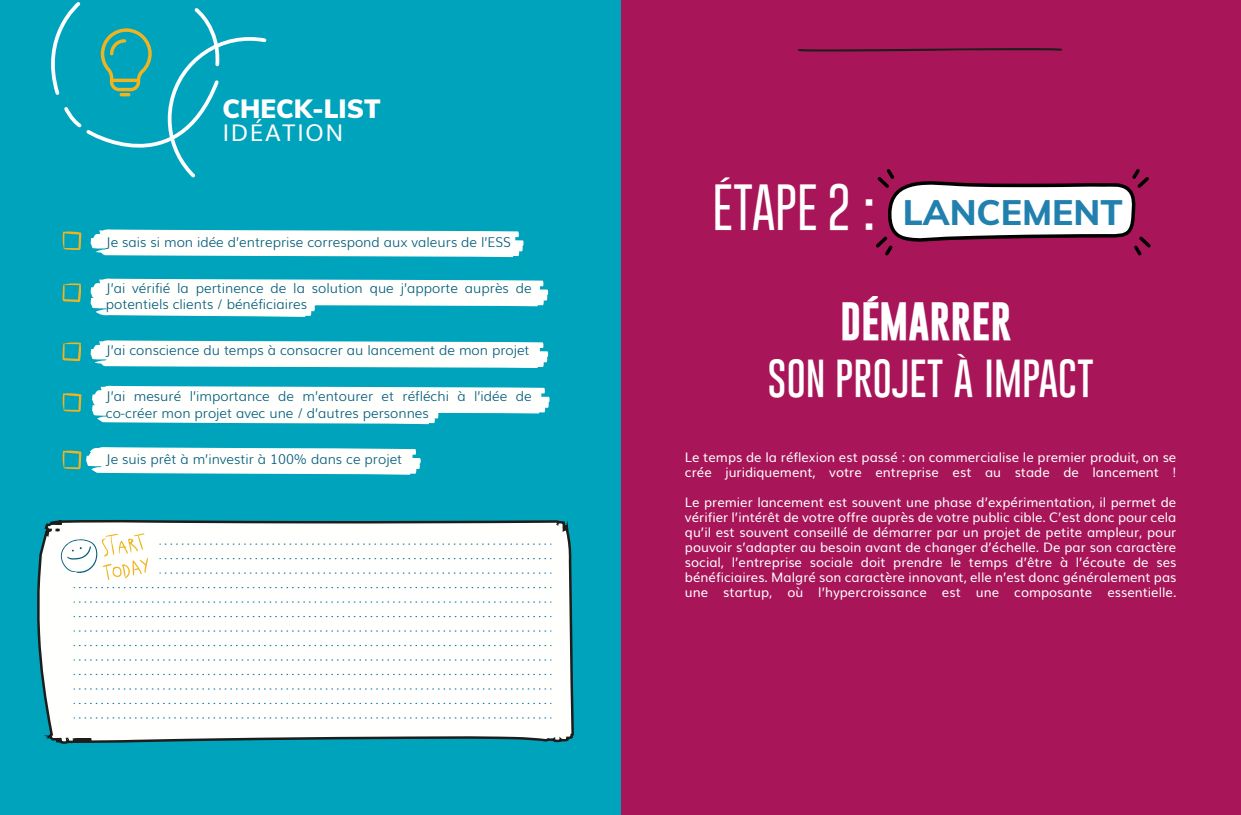
<style>
.page{position:relative;width:1241px;height:815px;background:#fff}
.page>*{position:absolute;margin:0;border:0;box-sizing:border-box;transform-origin:0 0}
.t1{font:100 39px "Gobold";color:#fff}
.t2{font:700 39px "Gobold";color:#fff}
.t3{font:800 35.38px "Muli";color:#2180ae}
.t4{font:900 25.88px "Muli";color:#fff}
.t5{font:23px "Muli";letter-spacing:.075em;color:#fff}
.t6{font:300 13.5px/16.2px "Muli";color:#005c7c}
.t7{font:13.12px/15px "Muli";color:#fff}
.s1{font-family:"Gobold";font-weight:100;font-size:47.5px;color:#fff}
</style>
<div class="page">
<div style="left:620px;top:0;width:620px;height:815px;background:#a81558"></div>
<svg style="left:798px;top:48px;width:264px;height:4px"></svg>
<svg style="left:876px;top:169px;width:274px;height:87px"></svg>
<div style="left:0;top:0;width:620px;height:815px;background:#00a3bc"></div>
<svg style="left:92px;top:386px;width:458px;height:38px;background:#dff3f4"></svg>
<svg style="left:90px;top:229px;width:433px;height:28px;background:#e4f5f6"></svg>
<svg style="left:90px;top:340px;width:458px;height:28px;background:#e5f5f6"></svg>
<svg style="left:90px;top:278px;width:458px;height:39px"></svg>
<svg style="left:62px;top:231px;width:19px;height:19px"></svg>
<svg style="left:62px;top:283px;width:19px;height:19px"></svg>
<svg style="left:62px;top:342px;width:19px;height:19px"></svg>
<svg style="left:62px;top:393px;width:19px;height:19px"></svg>
<svg style="left:62px;top:447px;width:359px;height:22px;background:#e1f3f2"></svg>
<svg style="left:37px;top:469px;width:537px;height:275px"></svg>
<svg style="left:160px;top:543px;width:391px;height:2px"></svg>
<svg style="left:160px;top:558px;width:391px;height:1px"></svg>
<svg style="left:160px;top:572px;width:391px;height:2px"></svg>
<svg style="left:74px;top:587px;width:477px;height:1px"></svg>
<svg style="left:74px;top:601px;width:477px;height:2px"></svg>
<svg style="left:74px;top:616px;width:477px;height:1px"></svg>
<svg style="left:74px;top:630px;width:477px;height:2px"></svg>
<svg style="left:74px;top:645px;width:477px;height:1px"></svg>
<svg style="left:74px;top:659px;width:477px;height:2px"></svg>
<svg style="left:74px;top:674px;width:477px;height:1px"></svg>
<svg style="left:74px;top:688px;width:477px;height:2px"></svg>
<svg style="left:74px;top:703px;width:477px;height:1px"></svg>
<svg style="left:74px;top:717px;width:477px;height:2px"></svg>
<svg style="left:61px;top:533px;width:87px;height:47px;background:#f4f3e6"></svg>
<svg style="left:51px;top:2px;width:216px;height:176px"></svg>
<hr style="left:110px;top:79px;width:30px;height:3px;background:#f1b41f;border-radius:2px">
<h3 class="t4" style="left:222px;top:90px;width:160px">CHECK-LIST</h3>
<h3 class="t5" style="left:222px;top:114px;width:123px">IDÉATION</h3>
<p class="t6" style="left:106px;top:233px;width:406px">Je sais si mon idée d’entreprise correspond aux valeurs de l’ESS</p>
<p class="t6" style="left:106px;top:279px;width:427px">J’ai vérifié la pertinence de la solution que j’apporte auprès de potentiels clients / bénéficiaires</p>
<p class="t6" style="left:106px;top:341px;width:425px">J’ai conscience du temps à consacrer au lancement de mon projet</p>
<p class="t6" style="left:106px;top:387px;width:427px">J’ai mesuré l’importance de m’entourer et réfléchi à l’idée de co-créer mon projet avec une / d’autres personnes</p>
<p class="t6" style="left:106px;top:450px;width:298px">Je suis prêt à m’investir à 100% dans ce projet</p>
<h2 class="t3" style="left:712px;top:186px;width:411px"><span class="s1">ÉTAPE 2</span> <span class="s1">:</span> LANCEMENT</h2>
<h1 class="t2" style="left:840px;top:296px;width:173px">DÉMARRER</h1>
<h1 class="t1" style="left:767px;top:353px;width:327px">SON PROJET À IMPACT</h1>
<p class="t7" style="left:685px;top:449px;width:493px">Le temps de la réflexion est passé : on commercialise le premier produit, on se crée juridiquement, votre entreprise est au stade de lancement !</p>
<p class="t7" style="left:685px;top:494px;width:493px;text-align:justify">Le premier lancement est souvent une phase d’expérimentation, il permet de vérifier l’intérêt de votre offre auprès de votre public cible. C’est donc pour cela qu’il est souvent conseillé de démarrer par un projet de petite ampleur, pour pouvoir s’adapter au besoin avant de changer d’échelle. De par son caractère social, l’entreprise sociale doit prendre le temps d’être à l’écoute de ses bénéficiaires. Malgré son caractère innovant, elle n’est donc généralement pas une startup, où l’hypercroissance est une composante essentielle.</p>
</div>
